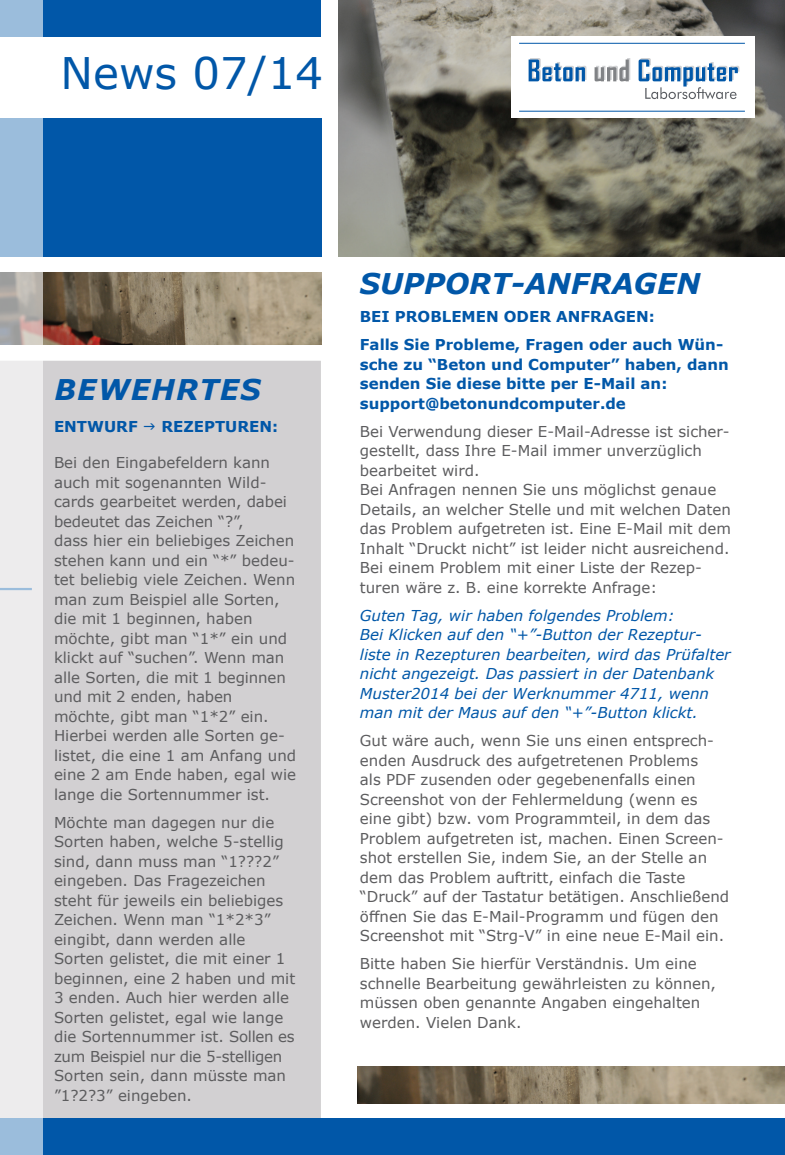
<style>
.page{position:relative;width:785px;height:1155px;background:#fff}
.page>*{position:absolute;margin:0;border:0;box-sizing:border-box;transform-origin:0 0}
.t1{font:43.5px "Verdana";color:#0157a8}
.t2{font:italic 700 28.5px "Verdana";color:#0157a8}
.t3{font:15px/19.5px "Verdana";color:#5c5c5e}
.t4{font:italic 15px/19.5px "Verdana";color:#0157a8}
.t5{font:700 15px/19.5px "Verdana";color:#0157a8}
</style>
<div class="page">
<img style="left:43px;top:272px;width:278px;height:73px">
<img style="left:357px;top:1067px;width:428px;height:36px">
<div style="left:43px;top:360px;width:293px;height:759px;background:#d2d0d2"></div>
<img style="left:338px;top:0;width:447px;height:256px">
<div style="left:0;top:118px;width:321px;height:138px;background:#0157a8"></div>
<div style="left:0;top:0;width:321px;height:36px;background:#0157a8"></div>
<div style="left:0;top:1119px;width:785px;height:36px;background:#0157a8"></div>
<svg style="left:0;top:0;width:43px;height:1155px;background:#dbe1e7"></svg>
<div style="left:511px;top:36px;width:244px;height:82px;background:#fff"></div>
<svg style="left:529px;top:58px;width:57px;height:23px"></svg>
<svg style="left:595px;top:58px;width:35px;height:23px"></svg>
<svg style="left:639px;top:58px;width:100px;height:41px"></svg>
<hr style="left:519px;top:43px;width:226px;height:1px;background:#0157a8">
<hr style="left:519px;top:111px;width:226px;height:1px;background:#0157a8">
<svg style="left:144px;top:423px;width:11px;height:6px"></svg>
<h1 class="t1" style="left:61px;top:43px;width:264px">News 07/14</h1>
<h2 class="t2" style="left:55px;top:370px;width:144px">BEWEHRTES</h2>
<p class="t5" style="left:54px;top:416px;width:85px">ENTWURF</p>
<p class="t5" style="left:161px;top:416px;width:118px">REZEPTUREN:</p>
<p class="t3" style="left:54px;top:453px;width:244px">Bei den Eingabefeldern kann auch mit sogenannten Wild&shy;cards gearbeitet werden, dabei bedeutet das Zeichen “?”,<br>dass hier ein beliebiges Zeichen stehen kann und ein “*” bedeu&shy;tet beliebig viele Zeichen. Wenn man zum Beispiel alle Sorten, die mit 1 beginnen, haben möchte, gibt man “1*” ein und klickt auf “suchen”. Wenn man alle Sorten, die mit 1 beginnen und mit 2 enden, haben möchte, gibt man “1*2” ein.<br>Hierbei werden alle Sorten ge&shy;listet, die eine 1 am Anfang und eine 2 am Ende haben, egal wie lange die Sortennummer ist.</p>
<p class="t3" style="left:54px;top:812px;width:243px">Möchte man dagegen nur die<br>Sorten haben, welche 5-stellig sind, dann muss man “1???2” eingeben. Das Fragezeichen steht für jeweils ein beliebiges<br>Zeichen. Wenn man “1*2*3” eingibt, dann werden alle<br>Sorten gelistet, die mit einer 1 beginnen, eine 2 haben und mit<br>3 enden. Auch hier werden alle<br>Sorten gelistet, egal wie lange die Sortennummer ist. Sollen es zum Beispiel nur die 5-stelligen<br>Sorten sein, dann müsste man ”1?2?3” eingeben.</p>
<h2 class="t2" style="left:360px;top:264px;width:342px">SUPPORT-ANFRAGEN</h2>
<p class="t5" style="left:360px;top:302px;width:365px;line-height:28px">BEI PROBLEMEN ODER ANFRAGEN:<br>Falls Sie Probleme, Fragen oder auch Wün-</p>
<p class="t5" style="left:360px;top:354px;width:370px">sche zu “Beton und Computer” haben, dann senden Sie diese bitte per E-Mail an: support@betonundcomputer.de</p>
<p class="t3" style="left:360px;top:421px;width:373px">Bei Verwendung dieser E-Mail-Adresse ist sicher&shy;gestellt, dass Ihre E-Mail immer unverzüglich bearbeitet wird.<br>Bei Anfragen nennen Sie uns möglichst genaue Details, an welcher Stelle und mit welchen Daten das Problem aufgetreten ist. Eine E-Mail mit dem Inhalt “Druckt nicht” ist leider nicht ausreichend.<br>Bei einem Problem mit einer Liste der Rezep&shy;turen wäre z. B. eine korrekte Anfrage:</p>
<p class="t4" style="left:360px;top:605px;width:372px">Guten Tag, wir haben folgendes Problem:<br>Bei Klicken auf den “+”-Button der Rezeptur&shy;liste in Rezepturen bearbeiten, wird das Prüfalter nicht angezeigt. Das passiert in der Datenbank Muster2014 bei der Werknummer 4711, wenn man mit der Maus auf den “+”-Button klickt.</p>
<p class="t3" style="left:360px;top:731px;width:371px">Gut wäre auch, wenn Sie uns einen entsprech&shy;enden Ausdruck des aufgetretenen Problems<br>als PDF zusenden oder gegebenenfalls einen Screenshot von der Fehlermeldung (wenn es eine gibt) bzw. vom Programmteil, in dem das Problem aufgetreten ist, machen. Einen Screen&shy;shot erstellen Sie, indem Sie, an der Stelle an dem das Problem auftritt, einfach die Taste “Druck” auf der Tastatur betätigen. Anschließend öffnen Sie das E-Mail-Programm und fügen den Screenshot mit “Strg-V” in eine neue E-Mail ein.</p>
<p class="t3" style="left:360px;top:954px;width:358px">Bitte haben Sie hierfür Verständnis. Um eine schnelle Bearbeitung gewährleisten zu können, müssen oben genannte Angaben eingehalten werden. Vielen Dank.</p>
</div>
